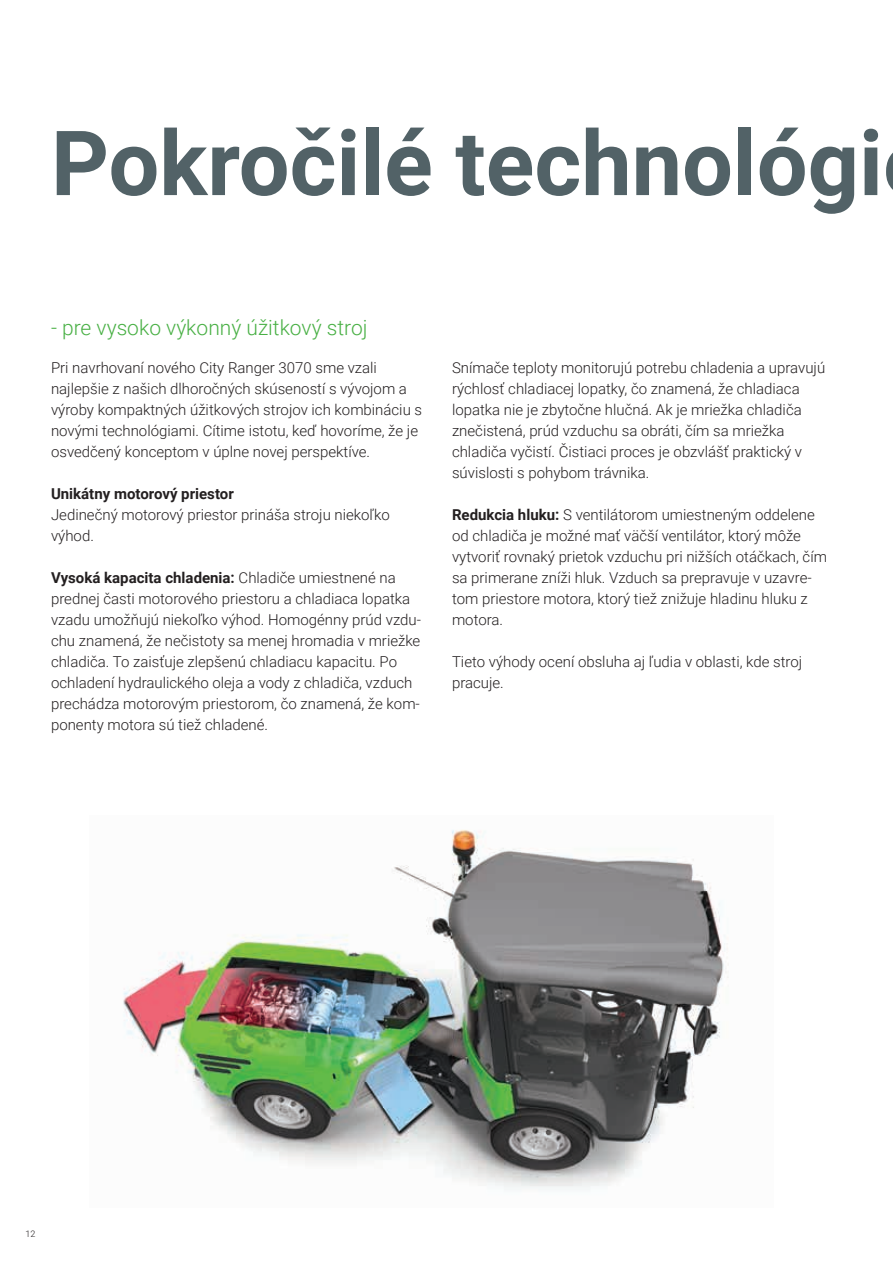
<style>
.page{position:relative;width:893px;height:1263px;background:#fff}
.page>*{position:absolute;margin:0;border:0;box-sizing:border-box;transform-origin:0 0}
.t1{font:700 90px "Roboto";color:#526267}
.t2{font:300 21px "Roboto";color:#49b045}
.t3{font:300 15px/21px "Roboto";color:#231f20}
.t4{font:700 15px "Roboto";color:#231f20}
.t5{font:300 9px "Roboto";color:#231f20}
.s1{font-weight:700}
</style>
<div class="page">
<img style="left:123px;top:829px;width:606px;height:361px">
<h1 class="t1" style="left:51px;top:100px;width:833px">Pokročilé technológi</h1>
<h2 class="t2" style="left:51px;top:312px;width:318px">- pre vysoko výkonný úžitkový stroj</h2>
<p class="t3" style="left:51px;top:356px;width:373px">Pri navrhovaní nového City Ranger 3070 sme vzali najlepšie z našich dlhoročných skúseností s vývojom a výroby kompaktných úžitkových strojov ich kombináciu s novými technológiami. Cítime istotu, keď hovoríme, že je osvedčený konceptom v úplne novej perspektíve.</p>
<p class="t4" style="left:51px;top:483px;width:184px">Unikátny motorový priestor</p>
<p class="t3" style="left:51px;top:503px;width:340px">Jedinečný motorový priestor prináša stroju niekoľko výhod.</p>
<p class="t3" style="left:51px;top:566px;width:372px"><span class="s1">Vysoká kapacita chladenia:</span> Chladiče umiestnené na prednej časti motorového priestoru a chladiaca lopatka vzadu umožňujú niekoľko výhod. Homogénny prúd vzdu&shy;chu znamená, že nečistoty sa menej hromadia v mriežke chladiča. To zaisťuje zlepšenú chladiacu kapacitu. Po ochladení hydraulického oleja a vody z chladiča, vzduch prechádza motorovým priestorom, čo znamená, že kom&shy;ponenty motora sú tiež chladené.</p>
<p class="t3" style="left:452px;top:356px;width:375px">Snímače teploty monitorujú potrebu chladenia a upravujú rýchlosť chladiacej lopatky, čo znamená, že chladiaca lopatka nie je zbytočne hlučná. Ak je mriežka chladiča znečistená, prúd vzduchu sa obráti, čím sa mriežka chladiča vyčistí. Čistiaci proces je obzvlášť praktický v súvislosti s pohybom trávnika.</p>
<p class="t3" style="left:452px;top:503px;width:376px"><span class="s1">Redukcia hluku:</span> S ventilátorom umiestneným oddelene od chladiča je možné mať väčší ventilátor, ktorý môže vytvoriť rovnaký prietok vzduchu pri nižších otáčkach, čím sa primerane zníži hluk. Vzduch sa prepravuje v uzavre&shy;tom priestore motora, ktorý tiež znižuje hladinu hluku z motora.</p>
<p class="t3" style="left:452px;top:650px;width:352px">Tieto výhody ocení obsluha aj ľudia v oblasti, kde stroj pracuje.</p>
<p class="t5" style="left:26px;top:1228px;width:11px">12</p>
</div>
